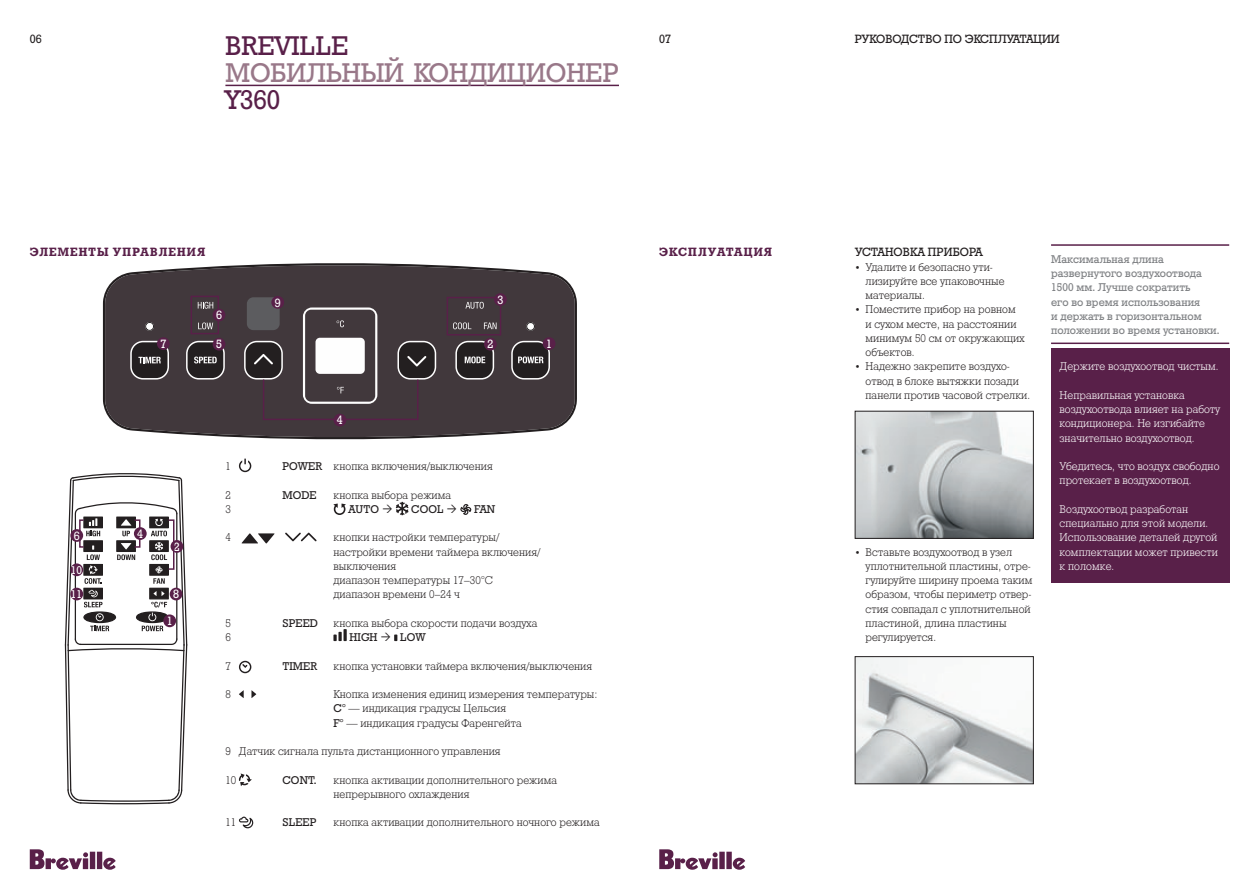
<style>
.page{position:relative;width:1259px;height:893px;background:#fff}
.page>*{position:absolute;margin:0;border:0;box-sizing:border-box;transform-origin:0 0}
.t1{font:27px "Geo Slb 712 Medium CBT";color:#997889}
.t2{font:27px "Geo Slb 712 Medium CBT";color:#592049}
.t3{font:12px "Geo Slb 712 Medium CBT";color:#231f20}
.t4{font:12px "Geo Slb 712 Bold CBT";letter-spacing:.095em;color:#592049}
.t5{font:12px "Geo Slb 712 Medium CBT";color:#fff}
.t6{font:11.25px/14.2px "Geo Slb 712 Light CBT";letter-spacing:.005em;color:#231f20}
.t7{font:11.25px/14.2px "Geo Slb 712 Light CBT";letter-spacing:.005em;color:#fff}
.t8{font:11.25px/14.2px "Geo Slb 712 Medium CBT";letter-spacing:.005em;color:#808285}
.t9{font:11.25px "Geo Slb 712 Medium CBT";letter-spacing:.005em;color:#231f20}
.t10{font:11.25px/24.3px "Geo Slb 712 Medium CBT";color:#fff}
.s1{font-size:9.6px}
.s2{font-family:"Geo Slb 712 Medium CBT"}
</style>
<div class="page">
<svg style="left:30px;top:849px;width:86px;height:21px"></svg>
<svg style="left:659px;top:849px;width:86px;height:21px"></svg>
<hr style="left:225px;top:85px;width:394px;height:1px;background:#592049">
<img style="left:857px;top:413px;width:174px;height:124px">
<div style="left:855px;top:411px;width:178px;height:128px;border:1px solid #231f20"></div>
<img style="left:857px;top:658px;width:174px;height:124px">
<div style="left:855px;top:656px;width:178px;height:128px;border:1px solid #231f20"></div>
<hr style="left:1051px;top:244px;width:178px;height:2px;background:#592049">
<hr style="left:1051px;top:343px;width:178px;height:1px;background:#592049">
<div style="left:1051px;top:349px;width:178px;height:234px;background:#592049"></div>
<svg style="left:239px;top:459px;width:12px;height:13px"></svg>
<svg style="left:333px;top:504px;width:13px;height:11px"></svg>
<svg style="left:241px;top:533px;width:34px;height:10px"></svg>
<svg style="left:285px;top:533px;width:31px;height:8px"></svg>
<svg style="left:343px;top:629px;width:4px;height:12px"></svg>
<svg style="left:333px;top:632px;width:9px;height:9px"></svg>
<svg style="left:239px;top:661px;width:12px;height:12px"></svg>
<svg style="left:239px;top:690px;width:5px;height:8px"></svg>
<svg style="left:251px;top:690px;width:5px;height:8px"></svg>
<svg style="left:239px;top:773px;width:13px;height:13px"></svg>
<svg style="left:239px;top:817px;width:14px;height:11px"></svg>
<svg style="left:103px;top:263px;width:474px;height:176px;background:#4c4448"></svg>
<svg style="left:303px;top:307px;width:74px;height:97px"></svg>
<div style="left:305px;top:310px;width:70px;height:92px;background:#41383c;border-radius:6px"></div>
<svg style="left:315px;top:320px;width:50px;height:74px"></svg>
<svg style="left:484px;top:323px;width:12px;height:6px"></svg>
<svg style="left:453px;top:322px;width:18px;height:7px"></svg>
<svg style="left:465px;top:302px;width:19px;height:7px"></svg>
<svg style="left:198px;top:302px;width:15px;height:7px"></svg>
<svg style="left:198px;top:322px;width:15px;height:7px"></svg>
<svg style="left:145px;top:321px;width:9px;height:11px"></svg>
<svg style="left:526px;top:321px;width:9px;height:11px"></svg>
<svg style="left:518px;top:356px;width:25px;height:7px"></svg>
<svg style="left:465px;top:356px;width:20px;height:7px"></svg>
<svg style="left:194px;top:357px;width:23px;height:6px"></svg>
<svg style="left:138px;top:357px;width:23px;height:6px"></svg>
<svg style="left:254px;top:354px;width:19px;height:10px"></svg>
<svg style="left:407px;top:356px;width:19px;height:10px"></svg>
<svg style="left:247px;top:297px;width:33px;height:33px"></svg>
<svg style="left:65px;top:473px;width:122px;height:331px"></svg>
<div style="left:543px;top:337px;width:12px;height:13px;background:#592049;border-radius:50%"></div>
<div style="left:163px;top:614px;width:13px;height:13px;background:#592049;border-radius:50%"></div>
<div style="left:484px;top:338px;width:13px;height:13px;background:#592049;border-radius:50%"></div>
<div style="left:171px;top:540px;width:12px;height:13px;background:#592049;border-radius:50%"></div>
<div style="left:70px;top:563px;width:13px;height:13px;background:#592049;border-radius:50%"></div>
<div style="left:70px;top:588px;width:13px;height:12px;background:#592049;border-radius:50%"></div>
<div style="left:213px;top:338px;width:12px;height:13px;background:#592049;border-radius:50%"></div>
<div style="left:271px;top:296px;width:13px;height:13px;background:#592049;border-radius:50%"></div>
<div style="left:170px;top:588px;width:12px;height:12px;background:#592049;border-radius:50%"></div>
<div style="left:157px;top:337px;width:13px;height:13px;background:#592049;border-radius:50%"></div>
<div style="left:446px;top:297px;width:55px;height:38px;border:2px solid #592049"></div>
<div style="left:190px;top:296px;width:29px;height:38px;border:2px solid #592049"></div>
<div style="left:79px;top:519px;width:5px;height:29px;border:2px solid #592049"></div>
<div style="left:263px;top:379px;width:155px;height:41px;border:2px solid #592049"></div>
<div style="left:168px;top:519px;width:6px;height:51px;border:2px solid #592049"></div>
<div style="left:134px;top:519px;width:6px;height:29px;border:2px solid #592049"></div>
<div style="left:494px;top:293px;width:13px;height:13px;background:#592049;border-radius:50%"></div>
<div style="left:213px;top:309px;width:12px;height:12px;background:#592049;border-radius:50%"></div>
<div style="left:70px;top:529px;width:13px;height:13px;background:#592049;border-radius:50%"></div>
<div style="left:134px;top:527px;width:13px;height:13px;background:#592049;border-radius:50%"></div>
<div style="left:333px;top:414px;width:13px;height:12px;background:#592049;border-radius:50%"></div>
<svg style="left:395px;top:502px;width:13px;height:13px"></svg>
<svg style="left:460px;top:504px;width:11px;height:11px"></svg>
<svg style="left:394px;top:634px;width:3px;height:7px"></svg>
<p class="t3" style="left:30px;top:32px;width:13px">06</p>
<p class="t3" style="left:659px;top:32px;width:13px">07</p>
<h1 class="t2" style="left:225px;top:30px;width:125px">BREVILLE</h1>
<h1 class="t1" style="left:225px;top:57px;width:393px">Мобильный кондиционер</h1>
<h1 class="t2" style="left:225px;top:84px;width:56px">Y360</h1>
<p class="t3" style="left:855px;top:32px;width:206px">РУКОВОДСТВО ПО ЭКСПЛУАТАЦИИ</p>
<p class="t4" style="left:30px;top:245px;width:177px">ЭЛЕМЕНТЫ УПРАВЛЕНИЯ</p>
<p class="t4" style="left:659px;top:245px;width:114px">ЭКСПЛУАТАЦИЯ</p>
<p class="t3" style="left:855px;top:245px;width:99px">УСТАНОВКА ПРИБО</p>
<p class="t3" style="left:969px;top:245px;width:15px">РА</p>
<p class="t6" style="left:865px;top:260px;width:141px;text-indent:-11px"><span class="s1">•</span> Удалите и безопасно ути&shy;лизируйте все упаковочные материалы.</p>
<p class="t6" style="left:865px;top:302px;width:160px;text-indent:-11px"><span class="s1">•</span> Поместите прибор на ровном и сухом месте, на расстоянии минимум 50 см от окружающих объектов.</p>
<p class="t6" style="left:865px;top:359px;width:166px;text-indent:-11px"><span class="s1">•</span> Надежно закрепите воздухо&shy;отвод в блоке вытяжки позади панели против часовой стрелки.</p>
<p class="t5" style="left:497px;top:293px;width:7px">3</p>
<p class="t5" style="left:275px;top:295px;width:7px">9</p>
<p class="t5" style="left:216px;top:308px;width:7px">6</p>
<p class="t5" style="left:160px;top:337px;width:7px">7</p>
<p class="t5" style="left:546px;top:337px;width:7px">1</p>
<p class="t5" style="left:487px;top:337px;width:7px">2</p>
<p class="t5" style="left:216px;top:337px;width:7px">5</p>
<p class="t5" style="left:74px;top:528px;width:7px">6</p>
<p class="t5" style="left:137px;top:527px;width:7px">4</p>
<p class="t5" style="left:139px;top:528px;width:7px">4</p>
<p class="t10" style="left:71px;top:557px;width:13px">10<br>11</p>
<p class="t5" style="left:174px;top:539px;width:7px">2</p>
<p class="t5" style="left:173px;top:587px;width:7px">8</p>
<p class="t5" style="left:167px;top:614px;width:7px">1</p>
<p class="t5" style="left:337px;top:413px;width:7px">4</p>
<p class="t6" style="left:225px;top:459px;width:7px">1</p>
<p class="t6" style="left:282px;top:459px;width:212px"><span class="s2">POWER</span> кнопка включения/выключения</p>
<p class="t6" style="left:225px;top:488px;width:7px">2</p>
<p class="t9" style="left:282px;top:488px;width:36px">MODE</p>
<p class="t6" style="left:333px;top:488px;width:119px">кнопка выбора режима</p>
<p class="t6" style="left:225px;top:502px;width:7px">3</p>
<p class="t9" style="left:348px;top:502px;width:32px">AUTO</p>
<p class="t9" style="left:411px;top:502px;width:34px">COOL</p>
<p class="t9" style="left:474px;top:502px;width:23px">FAN</p>
<p class="t6" style="left:225px;top:530px;width:7px">4</p>
<p class="t6" style="left:333px;top:530px;width:208px">кнопки настройки температуры/ настройки времени таймера включения/ выключения<br>диапазон температуры 17–30°С диапазон времени 0–24 ч</p>
<p class="t6" style="left:225px;top:616px;width:7px">5</p>
<p class="t9" style="left:282px;top:616px;width:37px">SPEED</p>
<p class="t6" style="left:333px;top:616px;width:205px">кнопка выбора скорости подачи воздуха</p>
<p class="t6" style="left:225px;top:630px;width:7px">6</p>
<p class="t9" style="left:349px;top:631px;width:30px">HIGH</p>
<p class="t9" style="left:400px;top:631px;width:27px">LOW</p>
<p class="t6" style="left:225px;top:659px;width:7px">7</p>
<p class="t9" style="left:282px;top:659px;width:36px">TIMER</p>
<p class="t6" style="left:333px;top:659px;width:260px">кнопка установки таймера включения/выключения</p>
<p class="t6" style="left:225px;top:687px;width:7px">8</p>
<p class="t6" style="left:333px;top:687px;width:265px">Кнопка изменения единиц измерения температуры:<br><span class="s2">С°</span> — индикация градусы Цельсия<br><span class="s2">F°</span> — индикация градусы Фаренгейта</p>
<p class="t6" style="left:225px;top:744px;width:277px">9 Датчик сигнала пульта дистанционного управления</p>
<p class="t6" style="left:225px;top:773px;width:13px">10</p>
<p class="t9" style="left:282px;top:773px;width:35px">CONT.</p>
<p class="t6" style="left:333px;top:773px;width:225px">кнопка активации дополнительного режима непрерывного охлаждения</p>
<p class="t6" style="left:225px;top:815px;width:13px">11</p>
<p class="t9" style="left:282px;top:816px;width:36px">SLEEP</p>
<p class="t6" style="left:333px;top:815px;width:268px">кнопка активации дополнительного ночного режима</p>
<p class="t6" style="left:865px;top:545px;width:168px;text-indent:-11px"><span class="s1">•</span> Вставьте воздухоотвод в узел уплотнительной пластины, отре&shy;гулируйте ширину проема таким образом, чтобы периметр отвер&shy;стия совпадал с уплотнительной пластиной, длина пластины регулируется.</p>
<p class="t8" style="left:1051px;top:252px;width:170px">Максимальная длина развернутого воздухоотвода<br>1500 мм. Лучше сократить<br>его во время использования<br>и держать в горизонтальном положении во время установки.</p>
<p class="t7" style="left:1059px;top:359px;width:161px">Держите воздухоотвод чистым.</p>
<p class="t7" style="left:1059px;top:388px;width:162px">Неправильная установка воздухоотвода влияет на работу кондиционера. Не изгибайте значительно воздухоотвод.</p>
<p class="t7" style="left:1059px;top:459px;width:161px">Убедитесь, что воздух свободно протекает в воздухоотвод.</p>
<p class="t7" style="left:1059px;top:502px;width:160px">Воздухоотвод разработан специально для этой модели.<br>Использование деталей другой комплектации может привести к поломке.</p>
</div>
